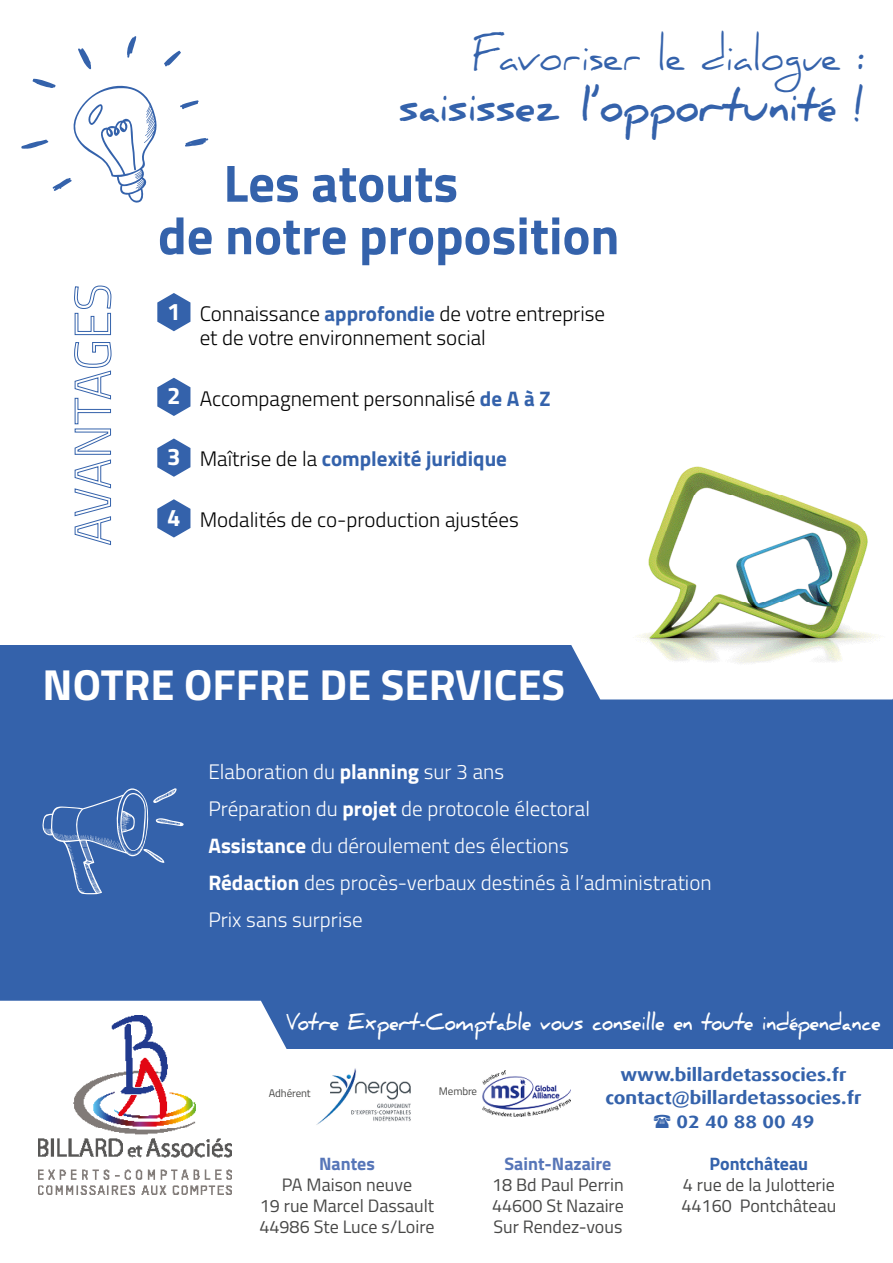
<style>
.page{position:relative;width:893px;height:1263px;background:#fff}
.page>*{position:absolute;margin:0;border:0;box-sizing:border-box;transform-origin:0 0}
.t1{font:700 52.5px/52.5px "Titillium";color:#3462ab}
.t2{font:700 43.5px "Daniel";color:#3462ab;scale:.87 1}
.t3{font:43.5px "Daniel";color:#3462ab;scale:.87 1}
.t4{font:700 43.5px "Titillium";color:#fff}
.t5{font:700 22.5px "Daniel";color:#fff;scale:.8 1}
.t6{font:300 21px/36.8px "Titillium";color:#fff}
.t7{font:300 21px/24px "Titillium";color:#000}
.t8{font:700 21px "Titillium";color:#3462ab}
.t9{font:18px/21px "Titillium";color:#484847;text-align:center}
.t10{font:700 18px "Dax Wide";color:#3462ab}
.t11{font:700 18px "Titillium";color:#5776b8}
.t12{font:700 18px "Titillium";color:#3462ab}
.t13{font:10.95px "Titillium";letter-spacing:-.01em;color:#484847}
.s1{font-weight:700;font-size:24px;color:#fff}
.s2{font-weight:700;color:#3462ab}
.s3{font-size:24px;color:#fff}
.s4{font-weight:300;color:#000}
.s5{font-weight:700}
</style>
<div class="page">
<div style="left:0;top:645px;width:893px;height:435px;background:#3462ab"></div>
<svg style="left:42px;top:788px;width:142px;height:106px"></svg>
<svg style="left:571px;top:645px;width:322px;height:54px;fill:#fff"></svg>
<img style="left:614px;top:466px;width:277px;height:201px">
<svg style="left:74px;top:342px;width:38px;height:203px"></svg>
<svg style="left:74px;top:285px;width:38px;height:50px"></svg>
<svg style="left:157px;top:293px;width:33px;height:38px"></svg>
<svg style="left:157px;top:378px;width:33px;height:38px"></svg>
<svg style="left:157px;top:438px;width:33px;height:39px"></svg>
<svg style="left:157px;top:499px;width:33px;height:38px"></svg>
<svg style="left:164px;top:50px;width:17px;height:17px"></svg>
<svg style="left:180px;top:100px;width:19px;height:9px"></svg>
<svg style="left:185px;top:138px;width:24px;height:9px"></svg>
<svg style="left:127px;top:36px;width:9px;height:22px"></svg>
<svg style="left:78px;top:48px;width:13px;height:22px"></svg>
<svg style="left:21px;top:79px;width:136px;height:124px"></svg>
<div style="left:0;top:1049px;width:893px;height:214px;background:#fff"></div>
<svg style="left:0;top:1001px;width:287px;height:194px"></svg>
<div style="left:237px;top:1056px;width:106px;height:75px;background:#fff"></div>
<img style="left:316px;top:1068px;width:91px;height:57px">
<img style="left:509px;top:1076px;width:61px;height:40px">
<img style="left:38px;top:1016px;width:193px;height:179px">
<h2 class="t3" style="left:473px;top:29px;width:453px">Favoriser le dialogue :</h2>
<h2 class="t2" style="left:399px;top:80px;width:538px">saisissez l’opportunité !</h2>
<h1 class="t1" style="left:158px;top:154px;width:463px;text-indent:66px">Les atouts<br>de notre proposition</h1>
<p class="t7" style="left:200px;top:300px;width:407px;text-indent:-33px"><span class="s1">1</span> Connaissance <span class="s2">approfondie</span> de votre entreprise et de votre environnement social</p>
<p class="t7" style="left:167px;top:385px;width:385px"><span class="s1">2</span> Accompagnement personnalisé <span class="s2">de A à Z</span></p>
<p class="t8" style="left:167px;top:443px;width:341px"><span class="s3">3</span> <span class="s4">Maîtrise de la</span> complexité juridique</p>
<p class="t7" style="left:167px;top:507px;width:353px"><span class="s1">4</span> Modalités de co-production ajustées</p>
<h2 class="t4" style="left:43px;top:652px;width:524px">NOTRE OFFRE DE SERVICES</h2>
<p class="t6" style="left:208px;top:753px;width:505px">Elaboration du <span class="s5">planning</span> sur 3 ans<br>Préparation du <span class="s5">projet</span> de protocole électoral<br><span class="s5">Assistance</span> du déroulement des élections<br><span class="s5">Rédaction</span> des procès-verbaux destinés à l’administration Prix sans surprise</p>
<p class="t5" style="left:286px;top:1009px;width:745px">Votre Expert-Comptable vous conseille en toute indépendance</p>
<p class="t13" style="left:269px;top:1085px;width:43px">Adhérent</p>
<p class="t13" style="left:439px;top:1083px;width:40px">Membre</p>
<p class="t11" style="left:319px;top:1150px;width:57px">Nantes</p>
<p class="t9" style="left:259px;top:1173px;width:177px">PA Maison neuve<br>19 rue Marcel Dassault<br>44986 Ste Luce s/Loire</p>
<p class="t10" style="left:620px;top:1065px;width:228px">www.billardetassocies.fr</p>
<p class="t10" style="left:605px;top:1088px;width:258px">contact@billardetassocies.fr</p>
<p class="t10" style="left:676px;top:1111px;width:139px">02 40 88 00 49</p>
<p class="t11" style="left:504px;top:1150px;width:109px">Saint-Nazaire</p>
<p class="t9" style="left:492px;top:1173px;width:133px;text-align:justify">18 Bd Paul Perrin 44600 St Nazaire Sur Rendez-vous</p>
<p class="t12" style="left:709px;top:1150px;width:100px">Pontchâteau</p>
<p class="t9" style="left:681px;top:1173px;width:156px;text-align:left">4 rue de la Julotterie<br>44160 Pontchâteau</p>
</div>
